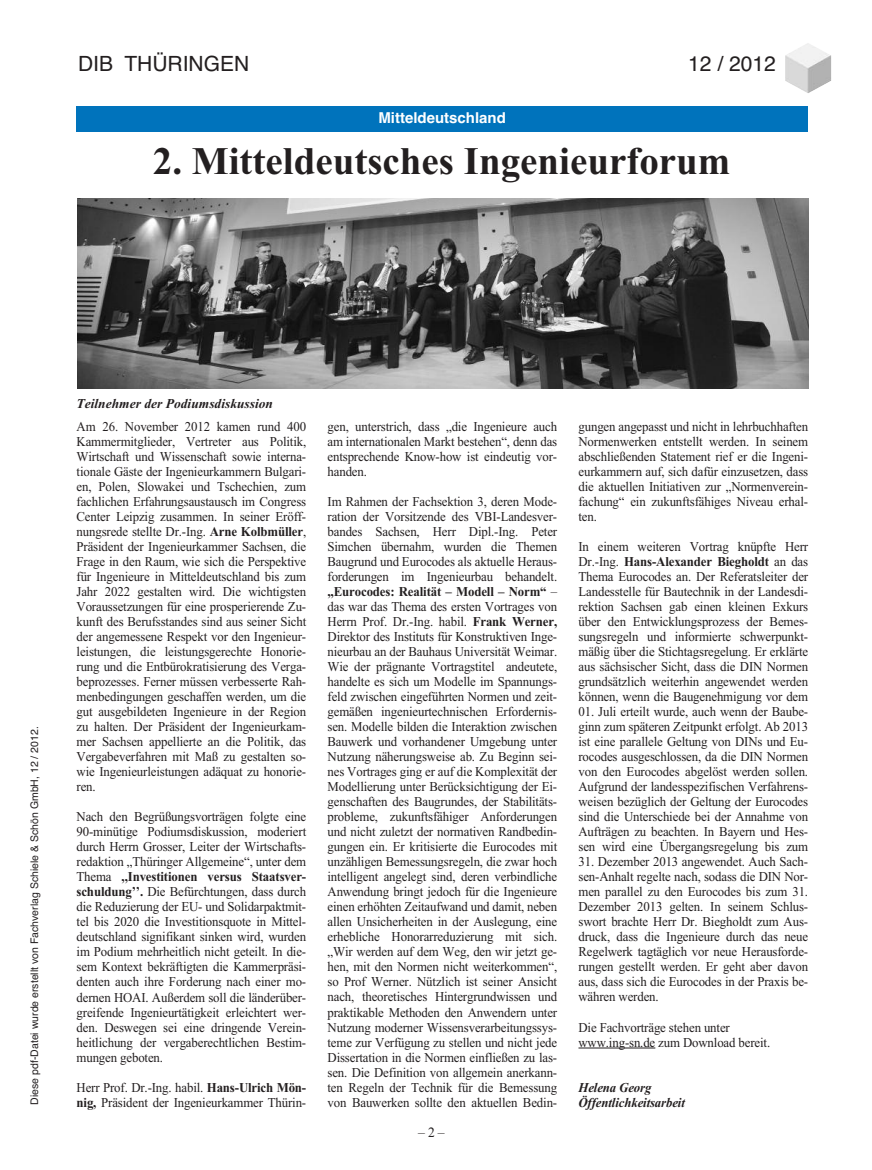
<style>
.page{position:relative;width:872px;height:1170px;background:#fff}
.page>*{position:absolute;margin:0;border:0;box-sizing:border-box;transform-origin:0 0}
.t1{font:700 39px "Times New Roman";color:#231f20}
.t2{font:21px "Helvetica";color:#231f20}
.t3{font:700 15px "Helvetica";color:#fff}
.t4{font:13.5px/15px "Times New Roman";letter-spacing:-.01em;color:#231f20;text-align:justify;scale:.95 1}
.t5{font:italic 700 13.5px/15px "Times New Roman";letter-spacing:-.01em;color:#231f20;scale:.95 1}
.t6{font:italic 700 13.5px "Times New Roman";letter-spacing:-.01em;color:#231f20}
.t7{font:10.5px "Helvetica";color:#231f20}
.s1{font-weight:700}
</style>
<div class="page">
<hr style="left:76px;top:63px;width:224px;height:1px;background:#00aeef">
<img style="left:785px;top:43px;width:46px;height:50px">
<div style="left:77px;top:54px;width:700px;height:31px;background:#fff"></div>
<hr style="left:578px;top:1047px;width:77px;height:1px;background:#231f20">
<div style="left:76px;top:106px;width:732px;height:26px;background:#0073bc"></div>
<img style="left:77px;top:198px;width:731px;height:191px">
<h2 class="t2" style="left:78px;top:52px;width:173px">DIB THÜRINGEN</h2>
<h2 class="t2" style="left:688px;top:52px;width:89px">12 / 2012</h2>
<p class="t3" style="left:378px;top:109px;width:129px">Mitteldeutschland</p>
<h1 class="t1" style="left:153px;top:138px;width:579px">2. Mitteldeutsches Ingenieurforum</h1>
<p class="t7" style="left:29px;top:1104px;width:380px;rotate:-90deg">Diese pdf-Datei wurde erstellt von Fachverlag Schiele &amp; Schön GmbH, 12 / 2012.</p>
<p class="t6" style="left:77px;top:395px;width:198px">Teilnehmer der Podiumsdiskussion</p>
<p class="t4" style="left:77px;top:419px;width:243px">Am 26. November 2012 kamen rund 400<br>Kammermitglieder, Vertreter aus Politik, Wirtschaft und Wissenschaft sowie interna&shy;tionale Gäste der Ingenieurkammern Bulgari&shy;en, Polen, Slowakei und Tschechien, zum fachlichen Erfahrungsaustausch im Congress Center Leipzig zusammen. In seiner Eröff&shy;nungsrede stellte Dr.-Ing. <span class="s1">Arne Kolbmüller</span>, Präsident der Ingenieurkammer Sachsen, die Frage in den Raum, wie sich die Perspektive für Ingenieure in Mitteldeutschland bis zum Jahr 2022 gestalten wird. Die wichtigsten Voraussetzungen für eine prosperierende Zu&shy;kunft des Berufsstandes sind aus seiner Sicht der angemessene Respekt vor den Ingenieur&shy;leistungen, die leistungsgerechte Honorie&shy;rung und die Entbürokratisierung des Verga&shy;beprozesses. Ferner müssen verbesserte Rah&shy;menbedingungen geschaffen werden, um die gut ausgebildeten Ingenieure in der Region zu halten. Der Präsident der Ingenieurkam&shy;mer Sachsen appellierte an die Politik, das Vergabeverfahren mit Maß zu gestalten so&shy;wie Ingenieurleistungen adäquat zu honorie&shy;ren.</p>
<p class="t4" style="left:77px;top:809px;width:243px">Nach den Begrüßungsvorträgen folgte eine 90-minütige Podiumsdiskussion, moderiert durch Herrn Grosser, Leiter der Wirtschafts&shy;redaktion „Thüringer Allgemeine“, unter dem Thema <span class="s1">,,Investitionen versus Staatsver&shy;schuldung’’.</span> Die Befürchtungen, dass durch die Reduzierung der EU- und Solidarpaktmit&shy;tel bis 2020 die Investitionsquote in Mittel&shy;deutschland signifikant sinken wird, wurden im Podium mehrheitlich nicht geteilt. In die&shy;sem Kontext bekräftigten die Kammerpräsi&shy;denten auch ihre Forderung nach einer mo&shy;dernen HOAI. Außerdem soll die länderüber&shy;greifende Ingenieurtätigkeit erleichtert wer&shy;den. Deswegen sei eine dringende Verein&shy;heitlichung der vergaberechtlichen Bestim&shy;mungen geboten.</p>
<p class="t4" style="left:77px;top:1079px;width:243px">Herr Prof. Dr.-Ing. habil. <span class="s1">Hans-Ulrich Mön&shy;nig,</span> Präsident der Ingenieurkammer Thürin-</p>
<p class="t4" style="left:327px;top:419px;width:243px">gen, unterstrich, dass „die Ingenieure auch am internationalen Markt bestehen“, denn das entsprechende Know-how ist eindeutig vor&shy;handen.</p>
<p class="t4" style="left:327px;top:494px;width:243px">Im Rahmen der Fachsektion 3, deren Mode&shy;ration der Vorsitzende des VBI-Landesver&shy;bandes Sachsen, Herr Dipl.-Ing. Peter Simchen übernahm, wurden die Themen Baugrund und Eurocodes als aktuelle Heraus&shy;forderungen im Ingenieurbau behandelt. <span class="s1">„Eurocodes: Realität – Modell – Norm“</span> – das war das Thema des ersten Vortrages von Herrn Prof. Dr.-Ing. habil. <span class="s1">Frank Werner, </span>Direktor des Instituts für Konstruktiven Inge&shy;nieurbau an der Bauhaus Universität Weimar.<br>Wie der prägnante Vortragstitel andeutete, handelte es sich um Modelle im Spannungs&shy;feld zwischen eingeführten Normen und zeit&shy;gemäßen ingenieurtechnischen Erfordernis&shy;sen. Modelle bilden die Interaktion zwischen Bauwerk und vorhandener Umgebung unter Nutzung näherungsweise ab. Zu Beginn sei&shy;nes Vortrages ging er auf die Komplexität der Modellierung unter Berücksichtigung der Ei&shy;genschaften des Baugrundes, der Stabilitäts&shy;probleme, zukunftsfähiger Anforderungen und nicht zuletzt der normativen Randbedin&shy;gungen ein. Er kritisierte die Eurocodes mit unzähligen Bemessungsregeln, die zwar hoch intelligent angelegt sind, deren verbindliche Anwendung bringt jedoch für die Ingenieure einen erhöhten Zeitaufwand und damit, neben allen Unsicherheiten in der Auslegung, eine erhebliche Honorarreduzierung mit sich. „Wir werden auf dem Weg, den wir jetzt ge&shy;hen, mit den Normen nicht weiterkommen“, so Prof Werner. Nützlich ist seiner Ansicht nach, theoretisches Hintergrundwissen und praktikable Methoden den Anwendern unter Nutzung moderner Wissensverarbeitungssys&shy;teme zur Verfügung zu stellen und nicht jede Dissertation in die Normen einfließen zu las&shy;sen. Die Definition von allgemein anerkann&shy;ten Regeln der Technik für die Bemessung von Bauwerken sollte den aktuellen Bedin-</p>
<p class="t4" style="left:578px;top:419px;width:243px">gungen angepasst und nicht in lehrbuchhaften Normenwerken entstellt werden. In seinem abschließenden Statement rief er die Ingeni&shy;eurkammern auf, sich dafür einzusetzen, dass die aktuellen Initiativen zur „Normenverein&shy;fachung“ ein zukunftsfähiges Niveau erhal&shy;ten.</p>
<p class="t4" style="left:578px;top:539px;width:243px">In einem weiteren Vortrag knüpfte Herr Dr.-Ing. <span class="s1">Hans-Alexander Biegholdt</span> an das Thema Eurocodes an. Der Referatsleiter der Landesstelle für Bautechnik in der Landesdi&shy;rektion Sachsen gab einen kleinen Exkurs über den Entwicklungsprozess der Bemes&shy;sungsregeln und informierte schwerpunkt&shy;mäßig über die Stichtagsregelung. Er erklärte aus sächsischer Sicht, dass die DIN Normen grundsätzlich weiterhin angewendet werden können, wenn die Baugenehmigung vor dem</p>
<p class="t4" style="left:578px;top:704px;width:243px">01. Juli erteilt wurde, auch wenn der Baube&shy;ginn zum späteren Zeitpunkt erfolgt. Ab 2013 ist eine parallele Geltung von DINs und Eu&shy;rocodes ausgeschlossen, da die DIN Normen von den Eurocodes abgelöst werden sollen.<br>Aufgrund der landesspezifischen Verfahrens&shy;weisen bezüglich der Geltung der Eurocodes sind die Unterschiede bei der Annahme von Aufträgen zu beachten. In Bayern und Hes&shy;sen wird eine Übergangsregelung bis zum</p>
<p class="t4" style="left:578px;top:854px;width:243px">31. Dezember 2013 angewendet. Auch Sach&shy;sen-Anhalt regelte nach, sodass die DIN Nor&shy;men parallel zu den Eurocodes bis zum 31.<br>Dezember 2013 gelten. In seinem Schlus&shy;swort brachte Herr Dr. Biegholdt zum Aus&shy;druck, dass die Ingenieure durch das neue Regelwerk tagtäglich vor neue Herausforde&shy;rungen gestellt werden. Er geht aber davon aus, dass sich die Eurocodes in der Praxis be&shy;währen werden.</p>
<p class="t4" style="left:578px;top:1019px;width:203px">Die Fachvorträge stehen unter www.ing-sn.de zum Download bereit.</p>
<p class="t5" style="left:578px;top:1079px;width:114px">Helena Georg<br>Öffentlichkeitsarbeit</p>
</div>
